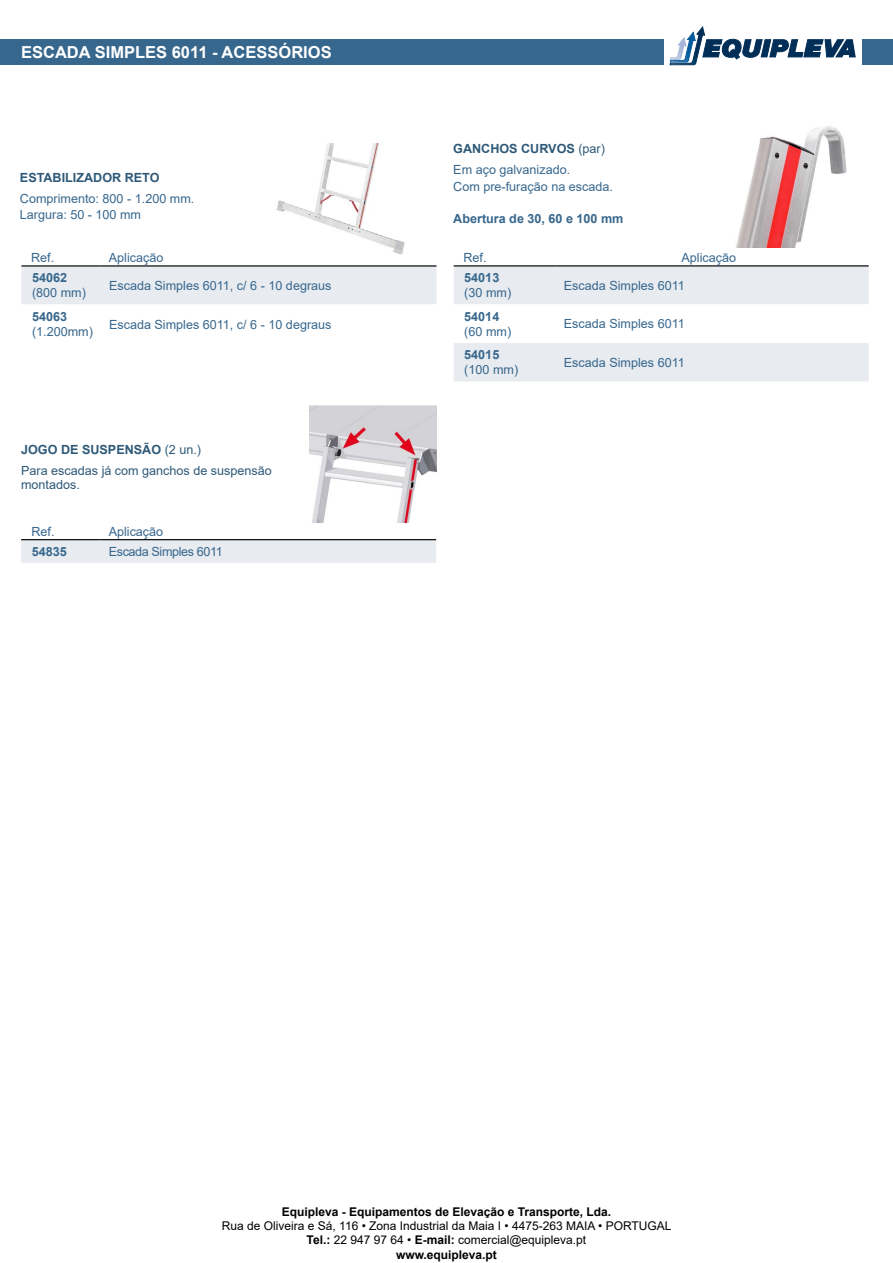
<style>
.page{position:relative;width:893px;height:1263px;background:#fff}
.page>*{position:absolute;margin:0;border:0;box-sizing:border-box;transform-origin:0 0}
.t1{font:700 16.5px "Arial";color:#fff}
.t2{font:12.6px/16.2px "Arial";color:#37678d}
.t3{font:12.6px/21px "Arial";color:#2e5978}
.t4{font:700 12.6px "Arial";color:#37678d}
.t5{font:12.6px "Arial";color:#38668f}
.t6{font:700 12.6px "Arial";color:#2e5978}
.t7{font:12.6px "Arial";letter-spacing:-.03em;color:#37678d}
.t8{font:12px/14.4px "Arial";color:#000;text-align:center}
.t9{font:700 12px "Arial";color:#000}
.s1{font-weight:700}
.s2{font-weight:700;color:#2e5978}
.s3{color:#2e5978}
</style>
<div class="page">
<div style="left:0;top:39px;width:663px;height:26px;background:#37678d"></div>
<div style="left:862px;top:39px;width:31px;height:26px;background:#37678d"></div>
<svg style="left:670px;top:26px;width:186px;height:39px"></svg>
<div style="left:21px;top:267px;width:415px;height:37px;background:#e8ebf0"></div>
<hr style="left:21px;top:265px;width:80px;height:2px;background:#000">
<hr style="left:101px;top:265px;width:335px;height:2px;background:#000">
<img style="left:276px;top:143px;width:129px;height:112px">
<div style="left:454px;top:266px;width:415px;height:115px;background:#e8ebf0"></div>
<svg style="left:454px;top:304px;width:415px;height:39px"></svg>
<hr style="left:454px;top:265px;width:101px;height:1px;background:#000">
<hr style="left:555px;top:265px;width:314px;height:1px;background:#000">
<img style="left:736px;top:126px;width:111px;height:121px">
<img style="left:310px;top:406px;width:126px;height:117px">
<div style="left:21px;top:540px;width:415px;height:23px;background:#e8ebf0"></div>
<hr style="left:21px;top:539px;width:79px;height:1px;background:#000">
<hr style="left:100px;top:539px;width:336px;height:1px;background:#000">
<h1 class="t1" style="left:21px;top:41px;width:312px">ESCADA SIMPLES 6011 - ACESSÓRIOS</h1>
<p class="t6" style="left:20px;top:168px;width:141px">ESTABILIZADOR RETO</p>
<p class="t2" style="left:20px;top:190px;width:176px">Comprimento: 800 - 1.200 mm.<br>Largura: 50 - 100 mm</p>
<p class="t5" style="left:31px;top:248px;width:25px">Ref.</p>
<p class="t5" style="left:109px;top:248px;width:56px">Aplicação</p>
<p class="t4" style="left:32px;top:269px;width:37px">54062</p>
<p class="t2" style="left:32px;top:285px;width:55px">(800 mm)</p>
<p class="t4" style="left:32px;top:308px;width:37px">54063</p>
<p class="t2" style="left:32px;top:324px;width:62px">(1.200mm)</p>
<p class="t2" style="left:109px;top:277px;width:224px">Escada Simples 6011, c/ 6 - 10 degraus</p>
<p class="t2" style="left:109px;top:316px;width:224px">Escada Simples 6011, c/ 6 - 10 degraus</p>
<p class="t3" style="left:21px;top:439px;width:252px"><span class="s1">JOGO DE SUSPENSÃO</span> (2 un.)<br>Para escadas já com ganchos de suspensão</p>
<p class="t3" style="left:21px;top:474px;width:60px">montados.</p>
<p class="t5" style="left:31px;top:523px;width:25px">Ref.</p>
<p class="t5" style="left:109px;top:523px;width:56px">Aplicação</p>
<p class="t4" style="left:32px;top:542px;width:37px">54835</p>
<p class="t7" style="left:109px;top:543px;width:116px">Escada Simples 6011</p>
<p class="t2" style="left:453px;top:138px;width:153px;line-height:21px"><span class="s2">GANCHOS CURVOS</span> <span class="s3">(par)<br></span>Em aço galvanizado.</p>
<p class="t2" style="left:453px;top:178px;width:161px">Com pre-furação na escada.</p>
<p class="t4" style="left:453px;top:210px;width:172px">Abertura de 30, 60 e 100 mm</p>
<p class="t5" style="left:463px;top:248px;width:25px">Ref.</p>
<p class="t5" style="left:682px;top:248px;width:56px">Aplicação</p>
<p class="t4" style="left:464px;top:269px;width:37px">54013</p>
<p class="t2" style="left:464px;top:285px;width:48px">(30 mm)</p>
<p class="t4" style="left:464px;top:307px;width:37px">54014</p>
<p class="t2" style="left:464px;top:323px;width:48px">(60 mm)</p>
<p class="t4" style="left:464px;top:346px;width:37px">54015</p>
<p class="t2" style="left:464px;top:362px;width:55px">(100 mm)</p>
<p class="t2" style="left:564px;top:277px;width:122px">Escada Simples 6011</p>
<p class="t2" style="left:564px;top:316px;width:122px">Escada Simples 6011</p>
<p class="t2" style="left:564px;top:354px;width:122px">Escada Simples 6011</p>
<p class="t9" style="left:282px;top:1203px;width:331px">Equipleva - Equipamentos de Elevação e Transporte, Lda.</p>
<p class="t8" style="left:222px;top:1218px;width:451px">Rua de Oliveira e Sá, 116 • Zona Industrial da Maia I • 4475-263 MAIA • PORTUGAL<br><span class="s1">Tel.:</span> 22 947 97 64 • <span class="s1">E-mail:</span> comercial@equipleva.pt<br><span class="s1">www.equipleva.pt</span></p>
</div>
